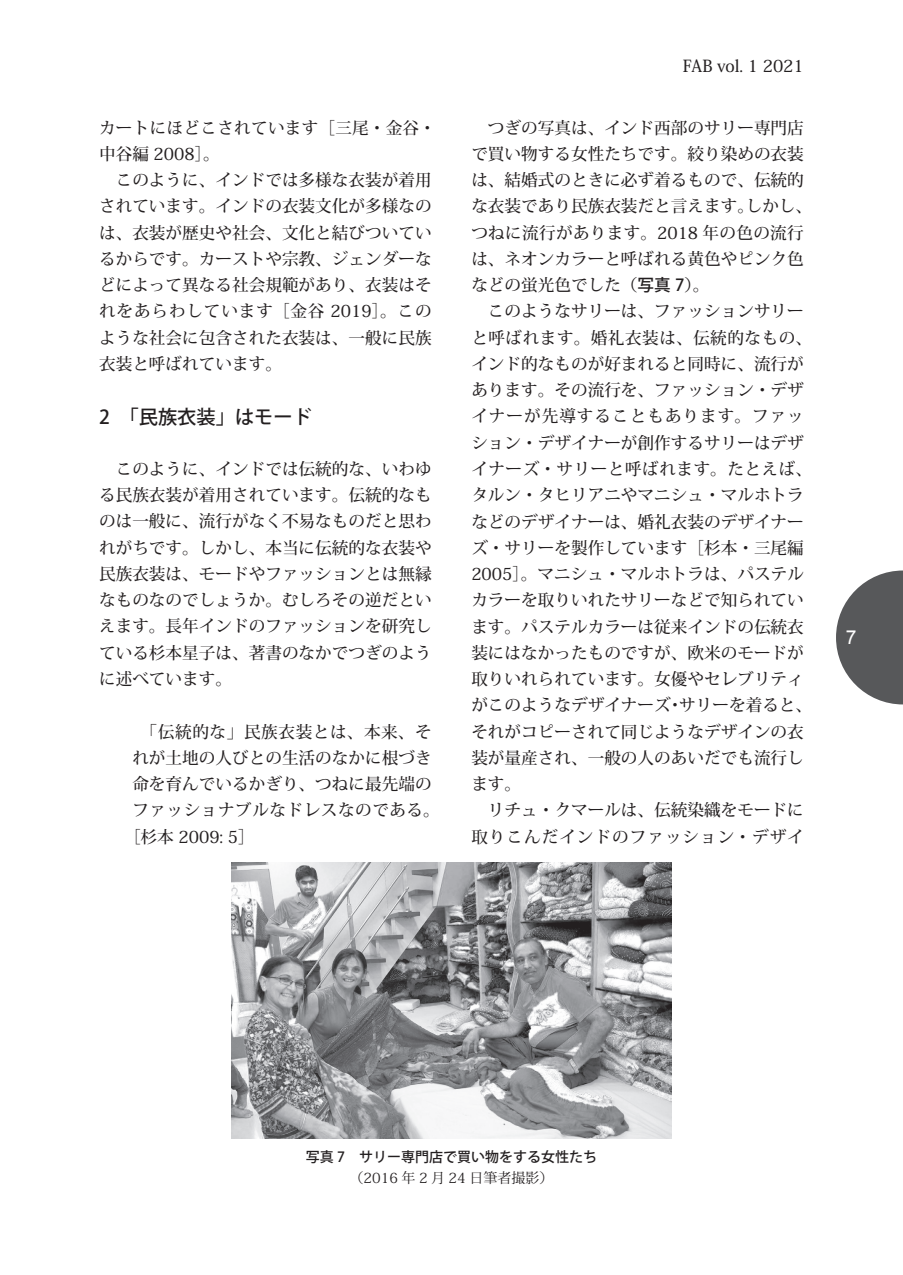
<style>
.page{position:relative;width:903px;height:1275px;background:#fff}
.page>*{position:absolute;margin:0;border:0;box-sizing:border-box;transform-origin:0 0}
.t1{font:500 19.25px "Koz Go Pr 6 N";color:#231f20}
.t2{font:19.25px "Arial";color:#fff}
.t3{font:500 16.62px/26.2px "Koz Min Pr 6 N";color:#231f20}
.t4{font:500 16.62px/26.2px "Koz Min Pr 6 N";letter-spacing:.06em;color:#231f20;text-align:right}
.t5{font:500 16.62px "Koz Min Pr 6 N";letter-spacing:.035em;color:#231f20}
.t6{font:500 16.62px "Koz Min Pr 6 N";letter-spacing:.03em;color:#231f20}
.t7{font:500 14px "Koz Go Pr 6 N";color:#231f20}
.t8{font:14px "Koz Min Pr 6 N";color:#231f20}
.s1{font-family:"Koz Go Pr 6 N"}
</style>
<div class="page">
<svg style="left:836px;top:570px;width:67px;height:134px"></svg>
<img style="left:232px;top:862px;width:439px;height:277px">
<p class="t3" style="left:99px;top:115px;width:338px">カートにほどこされています［三尾・金谷・中谷編 2008］。</p>
<p class="t3" style="left:99px;top:167px;width:334px;text-align:justify;text-indent:17px">このように、インドでは多様な衣装が着用されています。インドの衣装文化が多様なのは、衣装が歴史や社会、文化と結びついているからです。カーストや宗教、ジェンダーなどによって異なる社会規範があり、衣装はそれをあらわしています［金谷 2019］。このような社会に包含された衣装は、一般に民族衣装と呼ばれています。</p>
<p class="t1" style="left:99px;top:406px;width:214px">2　「民族衣装」はモード</p>
<p class="t3" style="left:99px;top:456px;width:334px;text-align:justify;text-indent:17px">このように、インドでは伝統的な、いわゆる民族衣装が着用されています。伝統的なものは一般に、流行がなく不易なものだと思われがちです。しかし、本当に伝統的な衣装や民族衣装は、モードやファッションとは無縁なものなのでしょうか。むしろその逆だといえます。長年インドのファッションを研究している杉本星子は、著書のなかでつぎのように述べています。</p>
<p class="t5" style="left:132px;top:722px;width:301px">　「伝統的な」民族衣装とは、本来、そ</p>
<p class="t3" style="left:132px;top:745px;width:301px">れが土地の人びとの生活のなかに根づき</p>
<p class="t3" style="left:132px;top:771px;width:301px">命を育んでいるかぎり、つねに最先端の</p>
<p class="t6" style="left:132px;top:801px;width:309px">ファッショナブルなドレスなのである。</p>
<p class="t3" style="left:124px;top:824px;width:132px">［杉本 2009: 5］</p>
<p class="t3" style="left:683px;top:54px;width:122px">FAB vol. 1 2021</p>
<p class="t3" style="left:471px;top:115px;width:342px;text-indent:17px">つぎの写真は、インド西部のサリー専門店で買い物する女性たちです。絞り染めの衣装は、結婚式のときに必ず着るもので、伝統的な衣装であり民族衣装だと言えます。しかし、つねに流行があります。2018 年の色の流行は、ネオンカラーと呼ばれる黄色やピンク色などの蛍光色でした（<span class="s1">写真 7</span>）。</p>
<p class="t3" style="left:471px;top:299px;width:342px;text-indent:17px">このようなサリーは、ファッションサリーと呼ばれます。婚礼衣装は、伝統的なもの、インド的なものが好まれると同時に、流行があります。その流行を、ファッション・デザイナーが先導することもあります。ファッション・デザイナーが創作するサリーはデザイナーズ・サリーと呼ばれます。たとえば、タルン・タヒリアニやマニシュ・マルホトラなどのデザイナーは、婚礼衣装のデザイナーズ・サリーを製作しています［杉本・三尾編<br>2005］。マニシュ・マルホトラは、パステルカラーを取りいれたサリーなどで知られています。パステルカラーは従来インドの伝統衣装にはなかったものですが、欧米のモードが取りいれられています。女優やセレブリティがこのようなデザイナーズ・サリーを着ると、それがコピーされて同じようなデザインの衣装が量産され、一般の人のあいだでも流行します。</p>
<p class="t4" style="left:471px;top:797px;width:334px">リチュ・クマールは、伝統染織をモードに取りこんだインドのファッション・デザイ</p>
<p class="t2" style="left:846px;top:625px;width:12px">7</p>
<p class="t7" style="left:306px;top:1149px;width:293px">写真 7　サリー専門店で買い物をする女性たち</p>
<p class="t8" style="left:350px;top:1170px;width:205px">（2016 年 2 月 24 日筆者撮影）</p>
</div>
